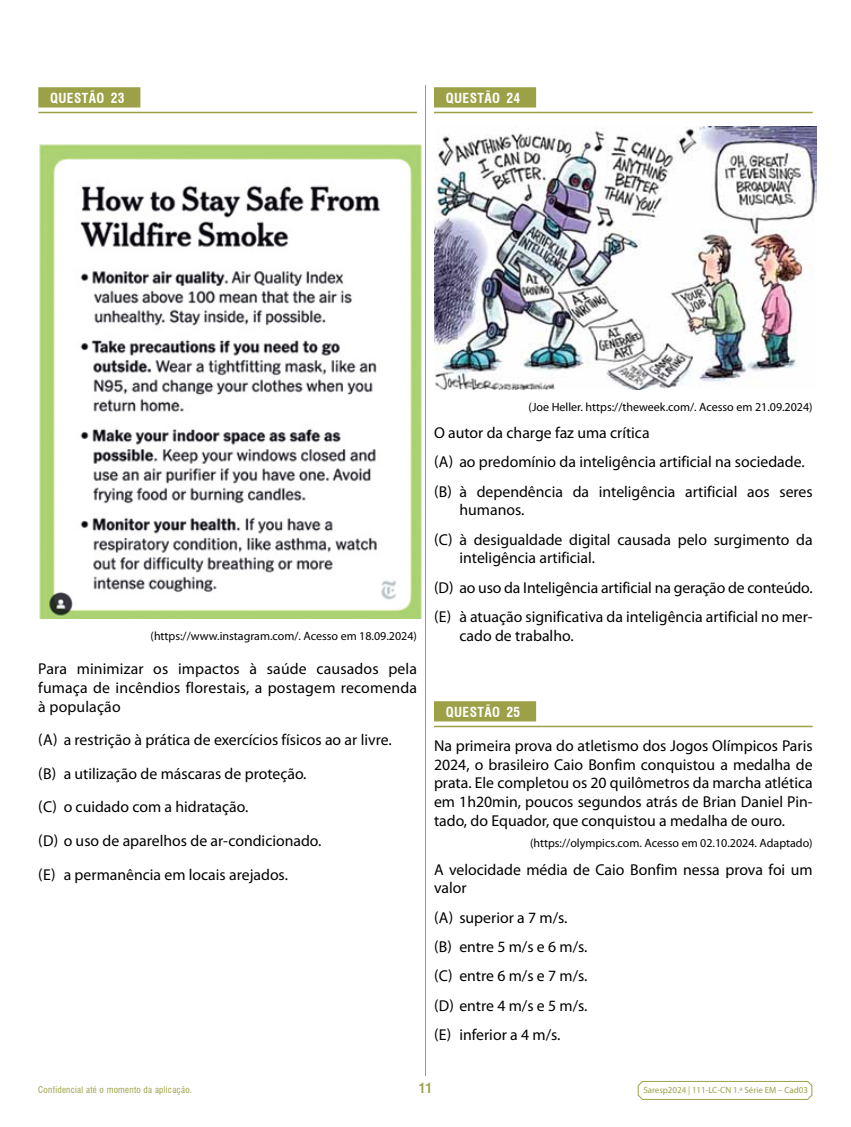
<style>
.page{position:relative;width:851px;height:1127px;background:#fff}
.page>*{position:absolute;margin:0;border:0;box-sizing:border-box;transform-origin:0 0}
.t1{font:15.75px/29.4px "Myriad Pro";color:#000}
.t2{font:700 condensed 13.5px "Swiss 721 BT";letter-spacing:.03em;color:#fff}
.t3{font:700 condensed 13.5px "Swiss 721 BT";color:#9ca148}
.t4{font:12px "Myriad Pro";color:#000}
.t5{font:9px "Myriad Pro";letter-spacing:-.005em;color:#9ca148}
.t6{font:condensed 9px "Swiss 721 BT";letter-spacing:.03em;color:#9ca148}
</style>
<div class="page">
<svg style="left:637px;top:1080px;width:175px;height:20px"></svg>
<hr style="left:425px;top:85px;width:1px;height:991px;background:#9ca148">
<div style="left:434px;top:87px;width:102px;height:20px;background:#9ca148"></div>
<hr style="left:434px;top:112px;width:378px;height:1px;background:#9ca148">
<div style="left:434px;top:701px;width:102px;height:20px;background:#9ca148"></div>
<hr style="left:434px;top:726px;width:378px;height:1px;background:#9ca148">
<img style="left:434px;top:126px;width:382px;height:263px">
<div style="left:38px;top:87px;width:102px;height:20px;background:#9ca148"></div>
<hr style="left:38px;top:112px;width:379px;height:1px;background:#9ca148">
<img style="left:39px;top:144px;width:382px;height:475px">
<p class="t2" style="left:50px;top:90px;width:76px">QUESTÃO 23</p>
<p class="t2" style="left:446px;top:90px;width:76px">QUESTÃO 24</p>
<p class="t4" style="left:151px;top:629px;width:268px">(https://www.instagram.com/. Acesso em 18.09.2024)</p>
<p class="t1" style="left:38px;top:659px;width:380px;line-height:18.8px;text-align:justify">Para minimizar os impactos à saúde causados pela fumaça de incêndios florestais, a postagem recomenda à população</p>
<p class="t1" style="left:38px;top:723px;width:355px;line-height:33.6px">(A) a restrição à prática de exercícios físicos ao ar livre. (B) a utilização de máscaras de proteção.<br>(C) o cuidado com a hidratação.<br>(D) o uso de aparelhos de ar-condicionado.<br>(E) a permanência em locais arejados.</p>
<p class="t4" style="left:528px;top:399px;width:285px">(Joe Heller. https://theweek.com/. Acesso em 21.09.2024)</p>
<p class="t1" style="left:434px;top:418px;width:380px">O autor da charge faz uma crítica<br>(A) ao predomínio da inteligência artificial na sociedade. (B) à dependência da inteligência artificial aos seres</p>
<p class="t1" style="left:434px;top:495px;width:380px;text-indent:26px">humanos.<br>(C) à desigualdade digital causada pelo surgimento da</p>
<p class="t1" style="left:434px;top:543px;width:380px;text-indent:26px">inteligência artificial.<br>(D) ao uso da Inteligência artificial na geração de conteúdo. (E) à atuação significativa da inteligência artificial no mer-</p>
<p class="t1" style="left:459px;top:621px;width:116px">cado de trabalho.</p>
<p class="t2" style="left:446px;top:704px;width:76px">QUESTÃO 25</p>
<p class="t1" style="left:434px;top:736px;width:380px;line-height:18.8px;text-align:justify">Na primeira prova do atletismo dos Jogos Olímpicos Paris 2024, o brasileiro Caio Bonfim conquistou a medalha de prata. Ele completou os 20 quilômetros da marcha atlética em 1h20min, poucos segundos atrás de Brian Daniel Pin&shy;tado, do Equador, que conquistou a medalha de ouro.</p>
<p class="t4" style="left:530px;top:836px;width:284px">(https://olympics.com. Acesso em 02.10.2024. Adaptado)</p>
<p class="t1" style="left:434px;top:859px;width:380px;line-height:18.8px">A velocidade média de Caio Bonfim nessa prova foi um valor</p>
<p class="t1" style="left:434px;top:902px;width:155px">(A) superior a 7 m/s. (B) entre 5 m/s e 6 m/s. (C) entre 6 m/s e 7 m/s. (D) entre 4 m/s e 5 m/s. (E) inferior a 4 m/s.</p>
<p class="t6" style="left:38px;top:1084px;width:155px">Confidencial até o momento da aplicação.</p>
<p class="t3" style="left:418px;top:1079px;width:15px">11</p>
<p class="t5" style="left:643px;top:1085px;width:166px">Saresp2024 | 111-LC-CN 1.ª Série EM – Cad03</p>
</div>
